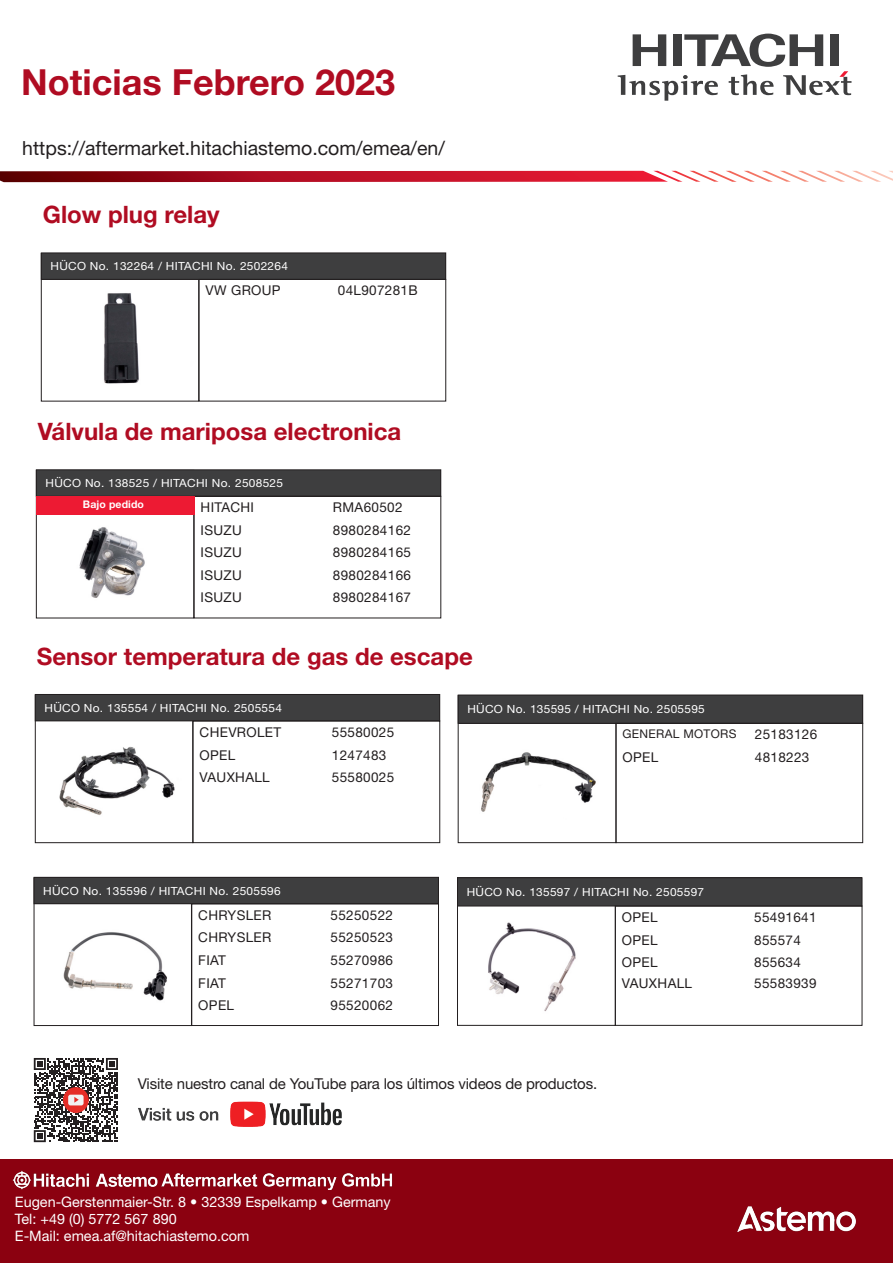
<style>
.page{position:relative;width:893px;height:1263px;background:#fff}
.page>*{position:absolute;margin:0;border:0;box-sizing:border-box;transform-origin:0 0}
.t1{font:700 36px "Helvetica Neue LT Pro";color:#b00c22}
.t2{font:700 24px "Helvetica Neue LT Pro";color:#b00c22}
.t3{font:19.5px "Helvetica Neue LT Pro";color:#231f20}
.t4{font:15px "Helvetica Neue LT Pro";letter-spacing:-.01em;color:#231f20}
.t5{font:14.4px "Helvetica Neue LT Pro";color:#fff}
.t6{font:13.5px "Helvetica Neue LT Pro";letter-spacing:.025em;color:#231f20}
.t7{font:12px "Helvetica Neue LT Pro";letter-spacing:.025em;color:#231f20}
.t8{font:11.25px "Helvetica Neue LT Pro";letter-spacing:.025em;color:#fff;scale:1.05 1}
.t9{font:700 10.5px "Helvetica Neue LT Pro";letter-spacing:.01em;color:#fff}
</style>
<div class="page">
<img style="left:79px;top:527px;width:66px;height:71px">
<div style="left:36px;top:470px;width:158px;height:148px;border:1px solid #231f20"></div>
<div style="left:36px;top:470px;width:405px;height:26px;background:#3e3e3f"></div>
<div style="left:36px;top:470px;width:405px;height:26px;border:1px solid #231f20"></div>
<div style="left:194px;top:496px;width:247px;height:122px;border:1px solid #231f20"></div>
<img style="left:138px;top:1101px;width:204px;height:26px">
<svg style="left:34px;top:1058px;width:84px;height:84px"></svg>
<svg style="left:618px;top:34px;width:233px;height:67px"></svg>
<svg style="left:0;top:171px;width:893px;height:11px"></svg>
<div style="left:0;top:1159px;width:893px;height:104px;background:#8b0110"></div>
<img style="left:13px;top:1170px;width:380px;height:20px">
<img style="left:737px;top:1206px;width:119px;height:26px">
<img style="left:460px;top:723px;width:154px;height:89px">
<div style="left:458px;top:695px;width:158px;height:148px;border:1px solid #231f20"></div>
<img style="left:37px;top:721px;width:154px;height:94px">
<div style="left:35px;top:695px;width:158px;height:148px;border:1px solid #231f20"></div>
<div style="left:35px;top:694px;width:405px;height:27px;background:#3e3e3f"></div>
<div style="left:35px;top:694px;width:405px;height:27px;border:1px solid #231f20"></div>
<div style="left:458px;top:695px;width:405px;height:28px;background:#3e3e3f"></div>
<div style="left:458px;top:695px;width:405px;height:28px;border:1px solid #231f20"></div>
<div style="left:616px;top:723px;width:247px;height:120px;border:1px solid #231f20"></div>
<div style="left:193px;top:721px;width:247px;height:122px;border:1px solid #231f20"></div>
<img style="left:36px;top:904px;width:154px;height:97px">
<div style="left:34px;top:878px;width:158px;height:148px;border:1px solid #231f20"></div>
<div style="left:34px;top:877px;width:404px;height:27px;background:#3e3e3f"></div>
<div style="left:34px;top:877px;width:405px;height:27px;border:1px solid #231f20"></div>
<div style="left:192px;top:904px;width:247px;height:122px;border:1px solid #231f20"></div>
<img style="left:459px;top:906px;width:154px;height:106px">
<div style="left:457px;top:878px;width:158px;height:147px;border:1px solid #231f20"></div>
<div style="left:457px;top:878px;width:405px;height:28px;background:#3e3e3f"></div>
<div style="left:457px;top:877px;width:405px;height:29px;border:1px solid #231f20"></div>
<div style="left:615px;top:906px;width:247px;height:119px;border:1px solid #231f20"></div>
<div style="left:36px;top:496px;width:158px;height:19px;background:#ed1a33"></div>
<img style="left:43px;top:279px;width:154px;height:105px">
<div style="left:41px;top:253px;width:158px;height:148px;border:1px solid #231f20"></div>
<div style="left:41px;top:253px;width:405px;height:26px;background:#3e3e3f"></div>
<div style="left:41px;top:253px;width:405px;height:26px;border:1px solid #231f20"></div>
<div style="left:199px;top:279px;width:247px;height:122px;border:1px solid #231f20"></div>
<p class="t1" style="left:21px;top:60px;width:376px">Noticias Febrero 2023</p>
<p class="t3" style="left:22px;top:136px;width:424px">https://aftermarket.hitachiastemo.com/emea/en/</p>
<p class="t2" style="left:43px;top:199px;width:178px">Glow plug relay</p>
<p class="t8" style="left:50px;top:259px;width:228px">HÜCO No. 132264 / HITACHI No. 2502264</p>
<p class="t6" style="left:206px;top:282px;width:77px">VW GROUP</p>
<p class="t6" style="left:338px;top:282px;width:81px">04L907281B</p>
<p class="t2" style="left:38px;top:416px;width:365px">Válvula de mariposa electronica</p>
<p class="t8" style="left:46px;top:476px;width:228px">HÜCO No. 138525 / HITACHI No. 2508525</p>
<p class="t9" style="left:83px;top:497px;width:63px">Bajo pedido</p>
<p class="t6" style="left:201px;top:499px;width:55px">HITACHI</p>
<p class="t6" style="left:333px;top:499px;width:71px">RMA60502</p>
<p class="t6" style="left:201px;top:522px;width:43px">ISUZU</p>
<p class="t6" style="left:333px;top:522px;width:80px">8980284162</p>
<p class="t6" style="left:201px;top:544px;width:43px">ISUZU</p>
<p class="t6" style="left:333px;top:544px;width:80px">8980284165</p>
<p class="t6" style="left:201px;top:567px;width:43px">ISUZU</p>
<p class="t6" style="left:333px;top:567px;width:80px">8980284166</p>
<p class="t6" style="left:201px;top:589px;width:43px">ISUZU</p>
<p class="t6" style="left:333px;top:589px;width:80px">8980284167</p>
<p class="t2" style="left:37px;top:641px;width:438px">Sensor temperatura de gas de escape</p>
<p class="t8" style="left:44px;top:701px;width:228px">HÜCO No. 135554 / HITACHI No. 2505554</p>
<p class="t8" style="left:467px;top:702px;width:228px">HÜCO No. 135595 / HITACHI No. 2505595</p>
<p class="t7" style="left:622px;top:726px;width:115px">GENERAL MOTORS</p>
<p class="t6" style="left:755px;top:726px;width:64px">25183126</p>
<p class="t6" style="left:622px;top:749px;width:37px">OPEL</p>
<p class="t6" style="left:755px;top:749px;width:56px">4818223</p>
<p class="t6" style="left:200px;top:724px;width:83px">CHEVROLET</p>
<p class="t6" style="left:332px;top:724px;width:64px">55580025</p>
<p class="t6" style="left:200px;top:746px;width:37px">OPEL</p>
<p class="t6" style="left:332px;top:746px;width:56px">1247483</p>
<p class="t6" style="left:200px;top:768px;width:72px">VAUXHALL</p>
<p class="t6" style="left:332px;top:768px;width:64px">55580025</p>
<p class="t8" style="left:43px;top:884px;width:228px">HÜCO No. 135596 / HITACHI No. 2505596</p>
<p class="t6" style="left:198px;top:906px;width:75px">CHRYSLER</p>
<p class="t6" style="left:331px;top:906px;width:64px">55250522</p>
<p class="t6" style="left:198px;top:929px;width:75px">CHRYSLER</p>
<p class="t6" style="left:331px;top:929px;width:64px">55250523</p>
<p class="t6" style="left:198px;top:951px;width:29px">FIAT</p>
<p class="t6" style="left:331px;top:951px;width:64px">55270986</p>
<p class="t6" style="left:198px;top:974px;width:29px">FIAT</p>
<p class="t6" style="left:331px;top:974px;width:64px">55271703</p>
<p class="t6" style="left:198px;top:996px;width:37px">OPEL</p>
<p class="t6" style="left:331px;top:996px;width:64px">95520062</p>
<p class="t8" style="left:467px;top:885px;width:228px">HÜCO No. 135597 / HITACHI No. 2505597</p>
<p class="t6" style="left:622px;top:909px;width:37px">OPEL</p>
<p class="t6" style="left:754px;top:909px;width:64px">55491641</p>
<p class="t6" style="left:622px;top:931px;width:37px">OPEL</p>
<p class="t6" style="left:754px;top:931px;width:48px">855574</p>
<p class="t6" style="left:622px;top:954px;width:37px">OPEL</p>
<p class="t6" style="left:754px;top:954px;width:48px">855634</p>
<p class="t6" style="left:622px;top:975px;width:72px">VAUXHALL</p>
<p class="t6" style="left:754px;top:975px;width:64px">55583939</p>
<p class="t4" style="left:138px;top:1074px;width:461px">Visite nuestro canal de YouTube para los últimos videos de productos.</p>
<p class="t5" style="left:15px;top:1193px;width:377px">Eugen-Gerstenmaier-Str. 8 • 32339 Espelkamp • Germany</p>
<p class="t5" style="left:15px;top:1210px;width:163px">Tel: +49 (0) 5772 567 890</p>
<p class="t5" style="left:15px;top:1227px;width:236px">E-Mail: emea.af@hitachiastemo.com</p>
</div>
